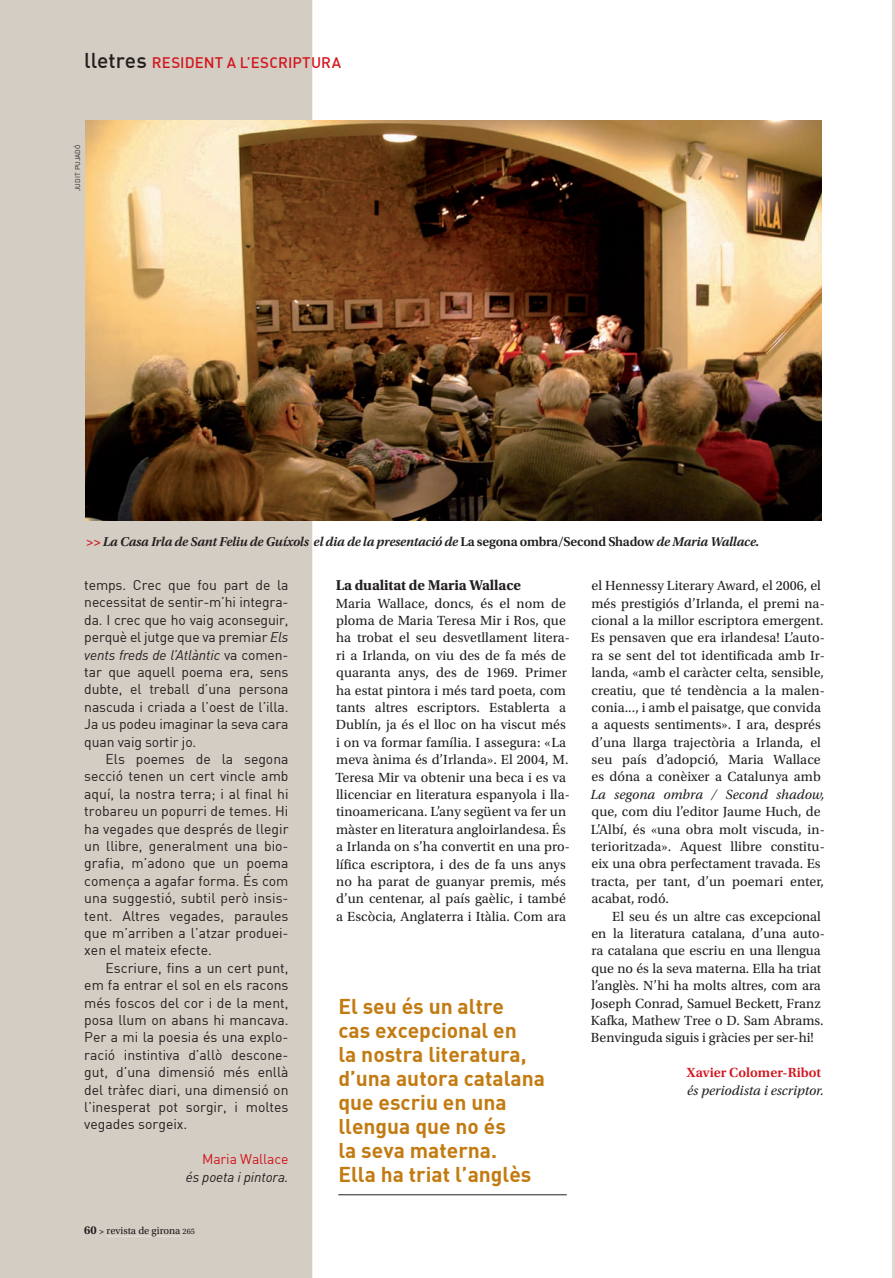
<style>
.page{position:relative;width:895px;height:1278px;background:#fff}
.page>*{position:absolute;margin:0;border:0;box-sizing:border-box;transform-origin:0 0}
.t1{font:21px/24px "DIN Bold";color:#c27b11}
.t2{font:15px "DIN Medium Alternate";letter-spacing:.01em;color:#d2161e}
.t3{font:700 15px "Utopia Std";letter-spacing:-.01em;color:#231f20}
.t4{font:13.95px/17.4px "Utopia Std";letter-spacing:.005em;color:#231f20}
.t5{font:13.95px/17.4px "DIN";color:#231f20;text-align:justify}
.t6{font:italic 13.95px "Utopia Std";letter-spacing:.005em;color:#231f20}
.t7{font:600 13.95px "Utopia Std";color:#d2161e}
.t8{font:italic 13.95px "DIN";letter-spacing:-.01em;color:#231f20}
.t9{font:13.95px "DIN";letter-spacing:-.01em;color:#d2161e}
.t10{font:italic 600 13.5px "Utopia Std";letter-spacing:-.02em;color:#231f20}
.t11{font:10.5px "Utopia Std";color:#231f20}
.t12{font:6.9px "DIN";color:#231f20}
.s1{font-size:21px;color:#231f20}
.s2{color:#d2161e}
.s3{font-style:normal}
.s4{font-style:italic}
.s5{font-weight:600;font-size:12px}
.s6{font-weight:600;font-size:9px}
.s7{font-size:8.25px}
</style>
<div class="page">
<hr style="left:892px;top:0;width:2px;height:1278px;background:#e1d7d2">
<div style="left:0;top:0;width:312px;height:1278px;background:#d3cdc3"></div>
<div style="left:85px;top:1226px;width:12px;height:8px;background:#d3cdc3"></div>
<svg style="left:100px;top:1230px;width:4px;height:4px"></svg>
<div style="left:107px;top:1226px;width:73px;height:10px;background:#d3cdc3"></div>
<div style="left:183px;top:1229px;width:11px;height:5px;background:#d3cdc3"></div>
<img style="left:85px;top:120px;width:736px;height:401px">
<hr style="left:338px;top:1194px;width:228px;height:1px;background:#231f20">
<p class="t2" style="left:84px;top:53px;width:258px"><span class="s1">lletres</span> RESIDENT A L’ESCRIPTURA</p>
<p class="t12" style="left:73px;top:191px;width:48px;rotate:-90deg">judit pujadó</p>
<p class="t10" style="left:86px;top:534px;width:675px"><span class="s2">&gt;&gt;</span> La Casa Irla de Sant Feliu de Guíxols el dia de la presentació de <span class="s3">La segona ombra/Second Shadow</span> de Maria Wallace.</p>
<p class="t5" style="left:84px;top:576px;width:206px">temps. Crec que fou part de la necessitat de sentir-m’hi integra&shy;da. I crec que ho vaig aconseguir, perquè el jutge que va premiar <span class="s4">Els vents freds de l’Atlàntic</span> va comen&shy;tar que aquell poema era, sens dubte, el treball d’una persona nascuda i criada a l’oest de l’illa.<br>Ja us podeu imaginar la seva cara quan vaig sortir jo.</p>
<p class="t5" style="left:84px;top:750px;width:206px;text-indent:21px">Els poemes de la segona secció tenen un cert vincle amb aquí, la nostra terra; i al final hi trobareu un popurri de temes. Hi ha vegades que després de llegir un llibre, generalment una bio&shy;grafia, m’adono que un poema comença a agafar forma. És com una suggestió, subtil però insis&shy;tent. Altres vegades, paraules que m’arriben a l’atzar produei&shy;xen el mateix efecte.</p>
<p class="t5" style="left:84px;top:959px;width:206px;text-indent:21px">Escriure, fins a un cert punt, em fa entrar el sol en els racons més foscos del cor i de la ment, posa llum on abans hi mancava.<br>Per a mi la poesia és una explo&shy;ració instintiva d’allò descone&shy;gut, d’una dimensió més enllà del tràfec diari, una dimensió on l’inesperat pot sorgir, i moltes vegades sorgeix.</p>
<p class="t9" style="left:202px;top:1150px;width:88px">Maria Wallace</p>
<p class="t8" style="left:186px;top:1168px;width:104px">és poeta i pintora.</p>
<p class="t11" style="left:84px;top:1225px;width:112px"><span class="s5">60</span> <span class="s6">&gt;</span> revista de girona <span class="s7">265</span></p>
<p class="t3" style="left:335px;top:577px;width:187px">La dualitat de Maria Wallace</p>
<p class="t4" style="left:335px;top:595px;width:236px">Maria Wallace, doncs, és el nom de ploma de Maria Teresa Mir i Ros, que ha trobat el seu desvetllament litera&shy;ri a Irlanda, on viu des de fa més de quaranta anys, des de 1969. Primer ha estat pintora i més tard poeta, com tants altres escriptors. Establerta a Dublín, ja és el lloc on ha viscut més i on va formar família. I assegura: «La meva ànima és d’Irlanda». El 2004, M.<br>Teresa Mir va obtenir una beca i es va llicenciar en literatura espanyola i lla&shy;tinoamericana. L’any següent va fer un màster en literatura angloirlandesa. És a Irlanda on s’ha convertit en una pro&shy;lífica escriptora, i des de fa uns anys no ha parat de guanyar premis, més d’un centenar, al país gaèlic, i també a Escòcia, Anglaterra i Itàlia. Com ara</p>
<h1 class="t1" style="left:338px;top:993px;width:208px">El seu és un altre<br>cas excepcional en<br>la nostra literatura, d’una autora catalana que escriu en una llengua que no és<br>la seva materna.<br>Ella ha triat l’anglès</h1>
<p class="t4" style="left:591px;top:577px;width:235px">el Hennessy Literary Award, el 2006, el més prestigiós d’Irlanda, el premi na&shy;cional a la millor escriptora emergent.<br>Es pensaven que era irlandesa! L’auto&shy;ra se sent del tot identificada amb Ir&shy;landa, «amb el caràcter celta, sensible, creatiu, que té tendència a la malen&shy;conia..., i amb el paisatge, que convida a aquests sentiments». I ara, després d’una llarga trajectòria a Irlanda, el seu país d’adopció, Maria Wallace es dóna a conèixer a Catalunya amb</p>
<p class="t6" style="left:590px;top:787px;width:235px">La segona ombra / Second shadow,</p>
<p class="t4" style="left:591px;top:803px;width:235px">que, com diu l’editor Jaume Huch, de L’Albí, és «una obra molt viscuda, in&shy;terioritzada». Aquest llibre constitu&shy;eix una obra perfectament travada. Es tracta, per tant, d’un poemari enter, acabat, rodó.</p>
<p class="t4" style="left:590px;top:908px;width:235px;text-indent:21px">El seu és un altre cas excepcional en la literatura catalana, d’una auto&shy;ra catalana que escriu en una llengua que no és la seva materna. Ella ha triat l’anglès. N’hi ha molts altres, com ara Joseph Conrad, Samuel Beckett, Franz Kafka, Mathew Tree o D. Sam Abrams.<br>Benvinguda siguis i gràcies per ser-hi!</p>
<p class="t7" style="left:686px;top:1065px;width:136px">Xavier Colomer-Ribot</p>
<p class="t6" style="left:687px;top:1082px;width:138px">és periodista i escriptor.</p>
</div>
